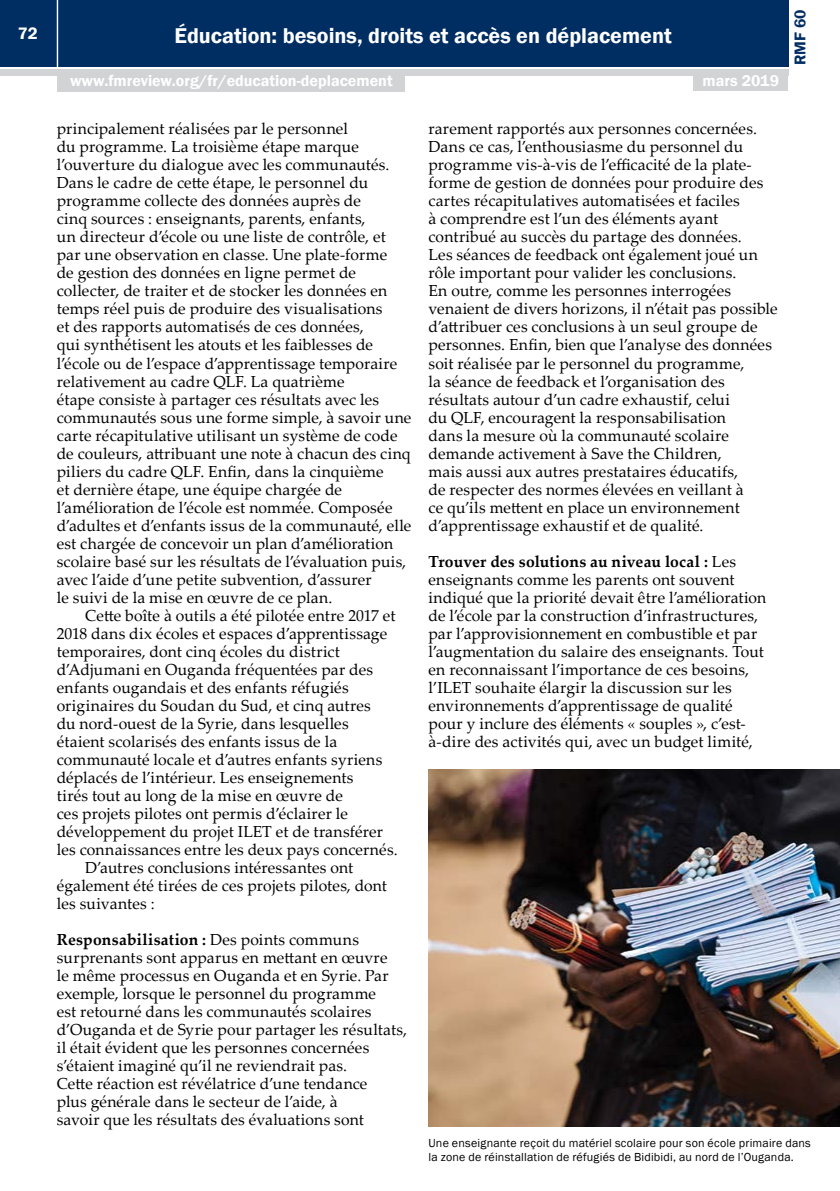
<style>
.page{position:relative;width:840px;height:1191px;background:#fff}
.page>*{position:absolute;margin:0;border:0;box-sizing:border-box;transform-origin:0 0}
.t1{font:600 22px "Franklin Gothic";color:#fff}
.t2{font:600 17px "Franklin Gothic";color:#fff}
.t3{font:16px/18px "Palatino Linotype";letter-spacing:.01em;color:#000}
.t4{font:600 16px "Franklin Gothic";color:#fff}
.t5{font:600 16px "Franklin Gothic";color:#002d62}
.t6{font:12px/14.4px "Franklin Gothic";letter-spacing:.015em;color:#000}
.s1{font-weight:700}
</style>
<div class="page">
<div style="left:0;top:0;width:787px;height:66px;background:#002d62"></div>
<div style="left:0;top:69px;width:787px;height:6px;background:#d1d3d4"></div>
<hr style="left:57px;top:0;width:1px;height:67px;background:#fff">
<div style="left:693px;top:73px;width:94px;height:18px;background:#d1d3d4"></div>
<div style="left:57px;top:74px;width:348px;height:18px;background:#d1d3d4"></div>
<img style="left:428px;top:769px;width:411px;height:357px">
<p class="t2" style="left:18px;top:23px;width:21px">72</p>
<h1 class="t1" style="left:174px;top:22px;width:498px">Éducation: besoins, droits et accès en déplacement</h1>
<p class="t4" style="left:70px;top:71px;width:324px">www.fmreview.org/fr/education-deplacement</p>
<p class="t4" style="left:702px;top:71px;width:78px">mars 2019</p>
<p class="t3" style="left:57px;top:119px;width:356px">principalement réalisées par le personnel<br>du programme. La troisième étape marque l’ouverture du dialogue avec les communautés.<br>Dans le cadre de cette étape, le personnel du programme collecte des données auprès de<br>cinq sources : enseignants, parents, enfants,<br>un directeur d’école ou une liste de contrôle, et par une observation en classe. Une plate-forme<br>de gestion des données en ligne permet de collecter, de traiter et de stocker les données en temps réel puis de produire des visualisations<br>et des rapports automatisés de ces données,<br>qui synthétisent les atouts et les faiblesses de l’école ou de l’espace d’apprentissage temporaire relativement au cadre QLF. La quatrième<br>étape consiste à partager ces résultats avec les communautés sous une forme simple, à savoir une carte récapitulative utilisant un système de code de couleurs, attribuant une note à chacun des cinq piliers du cadre QLF. Enfin, dans la cinquième<br>et dernière étape, une équipe chargée de l’amélioration de l’école est nommée. Composée d’adultes et d’enfants issus de la communauté, elle est chargée de concevoir un plan d’amélioration scolaire basé sur les résultats de l’évaluation puis, avec l’aide d’une petite subvention, d’assurer<br>le suivi de la mise en œuvre de ce plan.</p>
<p class="t3" style="left:85px;top:605px;width:312px">Cette boîte à outils a été pilotée entre 2017 et</p>
<p class="t3" style="left:57px;top:623px;width:332px">2018 dans dix écoles et espaces d’apprentissage</p>
<p class="t3" style="left:57px;top:641px;width:284px">temporaires, dont cinq écoles du district</p>
<p class="t3" style="left:57px;top:659px;width:318px">d’Adjumani en Ouganda fréquentées par des</p>
<p class="t3" style="left:57px;top:677px;width:293px">enfants ougandais et des enfants réfugiés</p>
<p class="t3" style="left:57px;top:695px;width:315px">originaires du Soudan du Sud, et cinq autres</p>
<p class="t3" style="left:57px;top:713px;width:293px">du nord-ouest de la Syrie, dans lesquelles</p>
<p class="t3" style="left:57px;top:731px;width:282px">étaient scolarisés des enfants issus de la</p>
<p class="t3" style="left:57px;top:749px;width:327px">communauté locale et d’autres enfants syriens</p>
<p class="t3" style="left:57px;top:767px;width:298px">déplacés de l’intérieur. Les enseignements</p>
<p class="t3" style="left:57px;top:785px;width:287px">tirés tout au long de la mise en œuvre de</p>
<p class="t3" style="left:57px;top:803px;width:292px">ces projets pilotes ont permis d’éclairer le</p>
<p class="t3" style="left:57px;top:821px;width:328px">développement du projet ILET et de transférer</p>
<p class="t3" style="left:57px;top:839px;width:342px">les connaissances entre les deux pays concernés.</p>
<p class="t3" style="left:85px;top:857px;width:269px">D’autres conclusions intéressantes ont</p>
<p class="t3" style="left:57px;top:875px;width:331px">également été tirées de ces projets pilotes, dont</p>
<p class="t3" style="left:57px;top:893px;width:99px">les suivantes :</p>
<p class="t3" style="left:57px;top:929px;width:351px"><span class="s1">Responsabilisation :</span> Des points communs surprenants sont apparus en mettant en œuvre<br>le même processus en Ouganda et en Syrie. Par exemple, lorsque le personnel du programme<br>est retourné dans les communautés scolaires d’Ouganda et de Syrie pour partager les résultats, il était évident que les personnes concernées s’étaient imaginé qu’il ne reviendrait pas.<br>Cette réaction est révélatrice d’une tendance<br>plus générale dans le secteur de l’aide, à<br>savoir que les résultats des évaluations sont</p>
<p class="t3" style="left:428px;top:119px;width:350px">rarement rapportés aux personnes concernées.<br>Dans ce cas, l’enthousiasme du personnel du programme vis-à-vis de l’efficacité de la plate&shy;forme de gestion de données pour produire des cartes récapitulatives automatisées et faciles<br>à comprendre est l’un des éléments ayant contribué au succès du partage des données.<br>Les séances de feedback ont également joué un rôle important pour valider les conclusions.<br>En outre, comme les personnes interrogées venaient de divers horizons, il n’était pas possible d’attribuer ces conclusions à un seul groupe de personnes. Enfin, bien que l’analyse des données soit réalisée par le personnel du programme,<br>la séance de feedback et l’organisation des résultats autour d’un cadre exhaustif, celui<br>du QLF, encouragent la responsabilisation<br>dans la mesure où la communauté scolaire demande activement à Save the Children,<br>mais aussi aux autres prestataires éducatifs,<br>de respecter des normes élevées en veillant à<br>ce qu’ils mettent en place un environnement d’apprentissage exhaustif et de qualité.</p>
<p class="t3" style="left:428px;top:551px;width:339px"><span class="s1">Trouver des solutions au niveau local :</span> Les enseignants comme les parents ont souvent indiqué que la priorité devait être l’amélioration de l’école par la construction d’infrastructures, par l’approvisionnement en combustible et par l’augmentation du salaire des enseignants. Tout en reconnaissant l’importance de ces besoins, l’ILET souhaite élargir la discussion sur les environnements d’apprentissage de qualité pour y inclure des éléments « souples », c’est&shy;à-dire des activités qui, avec un budget limité,</p>
<p class="t5" style="left:789px;top:65px;width:57px;rotate:-90deg">RMF 60</p>
<p class="t6" style="left:428px;top:1136px;width:383px">Une enseignante reçoit du matériel scolaire pour son école primaire dans la zone de réinstallation de réfugiés de Bidibidi, au nord de l’Ouganda.</p>
</div>
